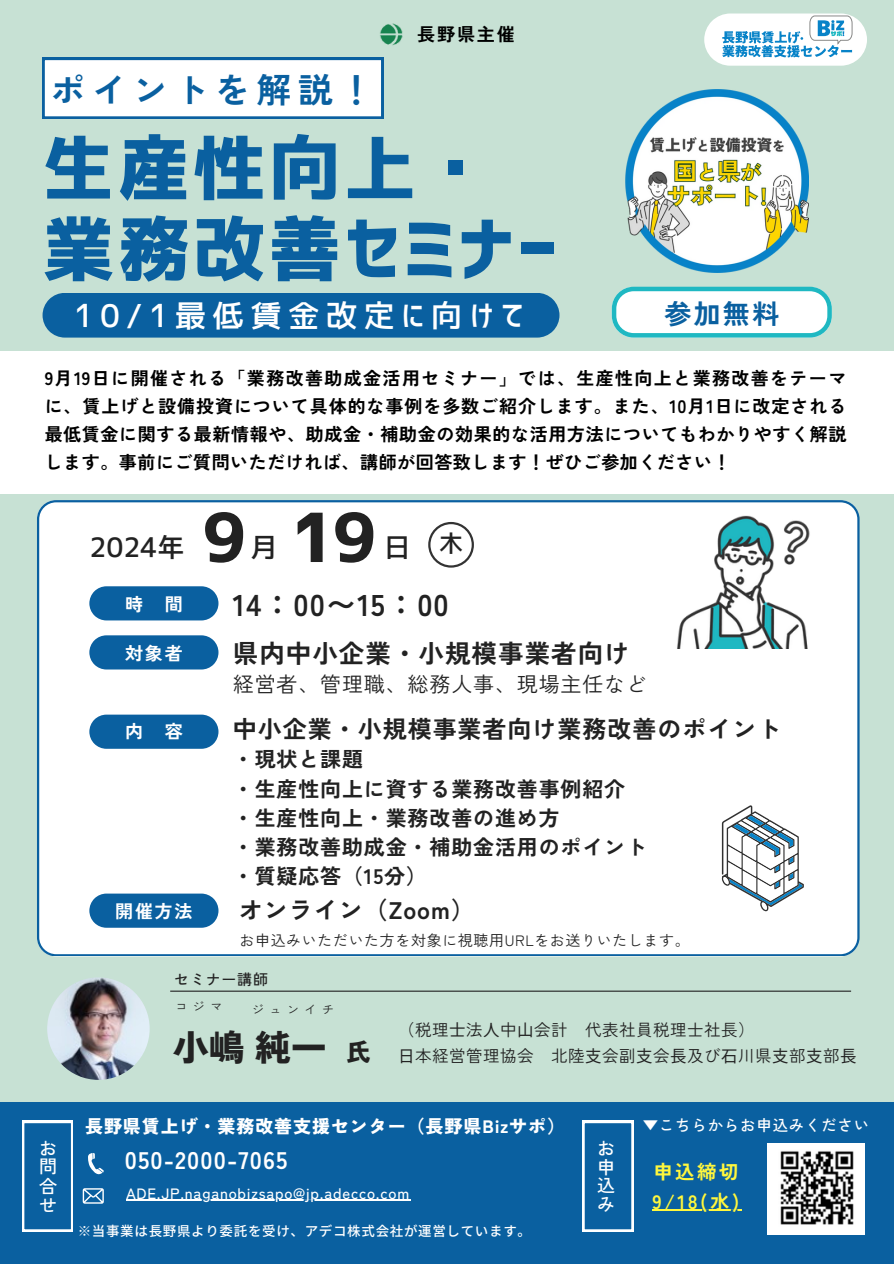
<style>
.page{position:relative;width:894px;height:1264px;background:#fff}
.page>*{position:absolute;margin:0;border:0;box-sizing:border-box;transform-origin:0 0}
.t1{font:72px/81px "Corporate Logo Bold";letter-spacing:.045em;color:#0a60a0}
.t2{font:67.5px "Corporate Logo Bold";color:#222}
.t3{font:900 36px "Zen Kaku Gothic New";color:#222}
.t4{font:700 34.5px "Zen Kaku Gothic New";letter-spacing:.195em;color:#0a60a0}
.t5{font:31.5px "Corporate Logo Medium";letter-spacing:.195em;color:#fff}
.t6{font:700 30px "Zen Kaku Gothic New";letter-spacing:.04em;color:#222}
.t7{font:27px "Corporate Logo Medium";color:#222}
.t8{font:700 27px "Zen Kaku Gothic New";color:#0a60a0}
.t9{font:700 25.5px "Zen Kaku Gothic New";letter-spacing:.04em;color:#222}
.t10{font:700 24px "Zen Kaku Gothic New";letter-spacing:.04em;color:#222}
.t11{font:700 24px "Zen Kaku Gothic New";letter-spacing:.05em;color:#fff}
.t12{font:24px "Corporate Logo Medium";color:#222}
.t13{font:900 24px "Zen Kaku Gothic New";color:#222}
.t14{font:700 21px "Zen Kaku Gothic New";letter-spacing:.04em;color:#222}
.t15{font:21px "Zen Kaku Gothic New";letter-spacing:.04em;color:#222}
.t16{font:700 19.35px "Zen Kaku Gothic New";letter-spacing:.13em;color:#fff73d}
.t17{font:700 18.15px "Zen Kaku Gothic New";letter-spacing:.1em;color:#000}
.t18{font:700 18px/28.2px "Zen Kaku Gothic New";letter-spacing:.03em;color:#000;text-align:justify}
.t19{font:900 18px "Zen Kaku Gothic New";letter-spacing:.05em;color:#fff}
.t20{font:700 18px "Zen Kaku Gothic New";letter-spacing:.1em;color:#fff}
.t21{font:500 18px/19px "Zen Kaku Gothic New";color:#fff;text-align:justify}
.t22{font:16.5px "Zen Kaku Gothic New";letter-spacing:.03em;color:#222}
.t23{font:500 15.45px "Zen Kaku Gothic New";letter-spacing:.05em;color:#fff}
.t24{font:500 15px "Zen Kaku Gothic New";letter-spacing:.05em;color:#fff}
.t25{font:15px "Zen Kaku Gothic New";letter-spacing:.04em;color:#222}
.t26{font:500 15px "Zen Kaku Gothic New";letter-spacing:.05em;color:#222}
.t27{font:500 13.5px "Noto Sans JP";letter-spacing:.05em;color:#fff}
.t28{font:12px "Zen Kaku Gothic New";letter-spacing:.46em;color:#222}
.s1{font-family:"Noto Sans CJ Ksc"}
</style>
<div class="page">
<div style="left:0;top:0;width:893px;height:1263px;background:#c7e1d4"></div>
<div style="left:37px;top:500px;width:822px;height:455px;background:#fff"></div>
<div style="left:0;top:351px;width:893px;height:142px;background:#fff"></div>
<div style="left:43px;top:293px;width:516px;height:44px;background:#0a60a0"></div>
<svg style="left:43px;top:58px;width:340px;height:61px;background:#e8f0f6"></svg>
<svg style="left:611px;top:287px;width:220px;height:50px;background:#d3f0f2"></svg>
<div style="left:0;top:1102px;width:893px;height:161px;background:#0a60a0"></div>
<svg style="left:22px;top:1120px;width:51px;height:111px"></svg>
<svg style="left:582px;top:1120px;width:51px;height:111px"></svg>
<div style="left:767px;top:1143px;width:97px;height:92px;background:#fff"></div>
<svg style="left:88px;top:1153px;width:16px;height:21px"></svg>
<svg style="left:428px;top:522px;width:46px;height:45px;background:#e1e1e1"></svg>
<svg style="left:89px;top:586px;width:129px;height:34px;background:#1969a5"></svg>
<svg style="left:89px;top:635px;width:129px;height:34px;background:#196aa6"></svg>
<svg style="left:89px;top:893px;width:129px;height:34px;background:#1b6ba6"></svg>
<svg style="left:89px;top:714px;width:129px;height:34px;background:#1b6ba6"></svg>
<hr style="left:170px;top:990px;width:680px;height:1px;background:#222">
<img style="left:380px;top:23px;width:23px;height:23px">
<svg style="left:704px;top:14px;width:162px;height:52px;background:#cbe4ef"></svg>
<img style="left:672px;top:502px;width:148px;height:146px">
<svg style="left:721px;top:805px;width:82px;height:107px;background:#cbd3d8"></svg>
<svg style="left:83px;top:1188px;width:21px;height:15px"></svg>
<img style="left:625px;top:89px;width:183px;height:184px">
<img style="left:47px;top:977px;width:103px;height:102px;border-radius:50%">
<img style="left:780px;top:1151px;width:74px;height:74px">
<hr style="left:126px;top:1199px;width:284px;height:1px;background:#fff">
<hr style="left:652px;top:1209px;width:89px;height:1px;background:#fff73d">
<p class="t4" style="left:51px;top:63px;width:324px">ポイントを解説！</p>
<p class="t17" style="left:417px;top:20px;width:99px">長野県主催</p>
<p class="t1" style="left:43px;top:127px;width:515px">生産性向上・業務改善セミナー</p>
<h5 class="t5" style="left:74px;top:300px;width:451px">10/1最低賃金改定に向けて</h5>
<p class="t8" style="left:664px;top:292px;width:116px">参加無料</p>
<p class="t18" style="left:45px;top:363px;width:803px">9月19日に開催される「業務改善助成金活用セミナー」では、生産性向上と業務改善をテーマに、賃上げと設備投資について具体的な事例を多数ご紹介します。また、10月1日に改定される最低賃金に関する最新情報や、助成金・補助金の効果的な活用方法についてもわかりやすく解説します。事前にご質問いただければ、講師が回答致します！ぜひご参加ください！</p>
<p class="t7" style="left:89px;top:534px;width:96px">2024年</p>
<p class="t2" style="left:202px;top:504px;width:45px">9</p>
<p class="t7" style="left:250px;top:534px;width:28px">月</p>
<p class="t2" style="left:291px;top:504px;width:87px">19</p>
<h2 class="t7" style="left:384px;top:534px;width:28px">日</h2>
<p class="t12" style="left:439px;top:532px;width:25px">木</p>
<h4 class="t20" style="left:125px;top:589px;width:59px">時 間</h4>
<p class="t6" style="left:233px;top:581px;width:217px">14：00〜15：00</p>
<p class="t20" style="left:125px;top:639px;width:59px">対象者</p>
<p class="t9" style="left:233px;top:633px;width:398px">県内中小企業・小規模事業者向け</p>
<h6 class="t15" style="left:233px;top:667px;width:415px">経営者、管理職、総務人事、現場主任など</h6>
<p class="t20" style="left:125px;top:717px;width:59px">内 容</p>
<p class="t20" style="left:115px;top:896px;width:79px">開催方法</p>
<p class="t10" style="left:233px;top:710px;width:550px">中小企業・小規模事業者向け業務改善のポイント</p>
<p class="t14" style="left:233px;top:743px;width:132px">・現状と課題</p>
<p class="t14" style="left:233px;top:772px;width:394px">・生産性向上に資する業務改善事例紹介</p>
<p class="t14" style="left:233px;top:801px;width:328px">・生産性向上・業務改善の進め方</p>
<h3 class="t14" style="left:233px;top:830px;width:415px">・業務改善助成金・補助金活用のポイント</h3>
<p class="t14" style="left:233px;top:860px;width:195px">・質疑応答（15分）</p>
<p class="t10" style="left:239px;top:891px;width:237px">オンライン（Zoom）</p>
<p class="t25" style="left:239px;top:928px;width:452px">お申込みいただいた方を対象に視聴用URLをお送りいたします。</p>
<p class="t26" style="left:174px;top:967px;width:95px">セミナー講師</p>
<p class="t28" style="left:175px;top:997px;width:49px">コジマ</p>
<p class="t28" style="left:252px;top:999px;width:84px">ジュンイチ</p>
<p class="t22" style="left:398px;top:1016px;width:358px">（税理<span class="s1">⼠</span>法<span class="s1">⼈</span>中<span class="s1">⼭</span>会計 代表社員税理士社長）</p>
<p class="t3" style="left:173px;top:1019px;width:156px">小嶋純一</p>
<p class="t13" style="left:346px;top:1033px;width:25px">氏</p>
<p class="t22" style="left:398px;top:1042px;width:458px"><span class="s1">⽇</span>本経営管理協会 北陸<span class="s1">⽀</span>会副<span class="s1">⽀</span>会<span class="s1">⻑</span>及び<span class="s1">⽯</span>川県<span class="s1">⽀</span>部<span class="s1">⽀</span>部<span class="s1">⻑</span></p>
<p class="t19" style="left:85px;top:1112px;width:481px">長野県賃上げ・業務改善支援センター（長野県Bizサポ）</p>
<p class="t21" style="left:39px;top:1137px;width:19px">お問合せ</p>
<p class="t21" style="left:597px;top:1137px;width:19px">お申込み</p>
<p class="t11" style="left:125px;top:1140px;width:164px">050-2000-7065</p>
<p class="t24" style="left:126px;top:1181px;width:285px">ADE.JP.naganobizsapo@jp.adecco.com</p>
<p class="t27" style="left:78px;top:1220px;width:454px">※当事業は長野県より委託を受け、アデコ株式会社が運営しています。</p>
<p class="t23" style="left:642px;top:1113px;width:228px">▼こちらからお申込みください</p>
<p class="t16" style="left:653px;top:1156px;width:87px">申込締切</p>
<p class="t16" style="left:652px;top:1186px;width:88px">9/18(水)</p>
</div>
